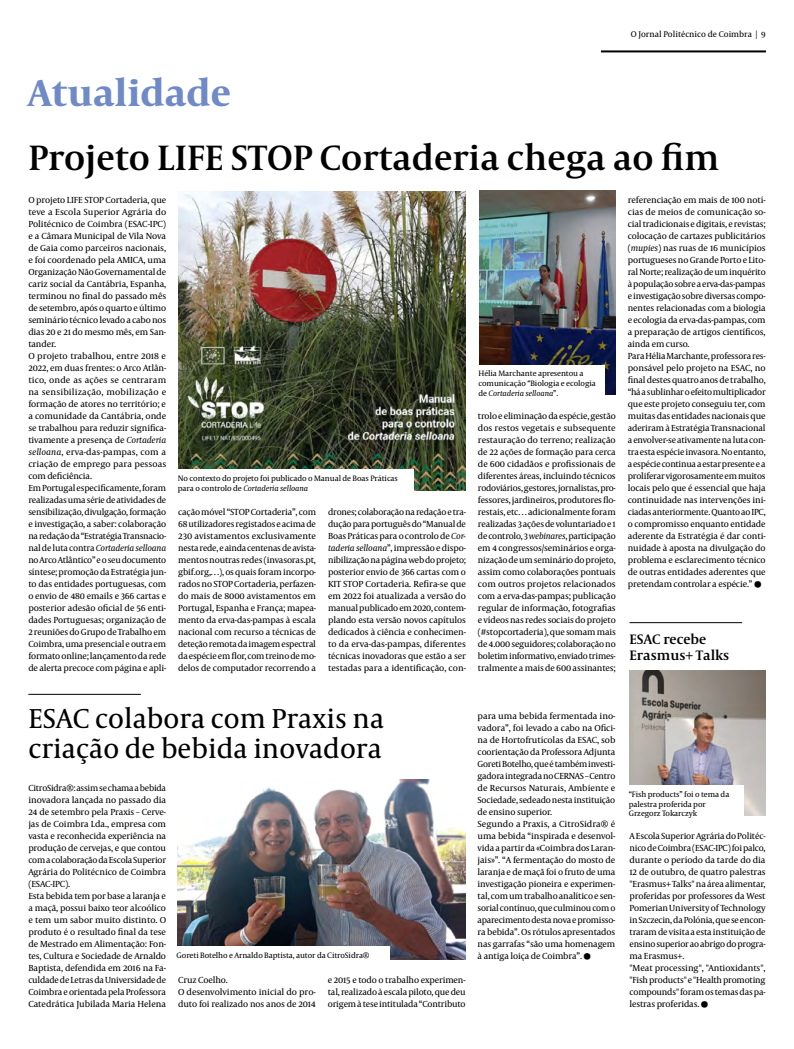
<style>
.page{position:relative;width:794px;height:1049px;background:#fff}
.page>*{position:absolute;margin:0;border:0;box-sizing:border-box;transform-origin:0 0}
.t1{font:48px "Capitolium News 2";color:#000}
.t2{font:700 38px "Capitolium News 2";color:#6f8ac6}
.t3{font:600 36px "Capitolium News 2";color:#000}
.t4{font:28px/30px "Capitolium News 2";color:#000}
.t5{font:600 14px/16px "Capitolium News 2";color:#000}
.t6{font:9px/12px "Capitolium News 2";letter-spacing:-.015em;color:#000}
.t7{font:8.5px "Capitolium News 2";color:#000}
.t8{font:8px/9.6px "Capitolium News 2";letter-spacing:-.01em;color:#000}
.s1{font-style:italic}
</style>
<div class="page">
<hr style="left:601px;top:50px;width:165px;height:2px;background:#000">
<hr style="left:28px;top:694px;width:113px;height:1px;background:#000">
<hr style="left:629px;top:622px;width:113px;height:1px;background:#000">
<img style="left:179px;top:192px;width:286px;height:299px">
<img style="left:479px;top:191px;width:136px;height:204px">
<img style="left:629px;top:671px;width:136px;height:144px">
<img style="left:178px;top:779px;width:287px;height:180px">
<div style="left:178px;top:469px;width:235px;height:28px;background:#fff"></div>
<div style="left:478px;top:365px;width:126px;height:38px;background:#fff"></div>
<div style="left:177px;top:946px;width:213px;height:19px;background:#fff"></div>
<div style="left:629px;top:785px;width:114px;height:32px;background:#fff"></div>
<p class="t7" style="left:631px;top:29px;width:136px">O Jornal Politécnico de Coimbra | 9</p>
<h2 class="t2" style="left:28px;top:66px;width:204px">Atualidade</h2>
<h3 class="t3" style="left:28px;top:133px;width:692px">Projeto LIFE STOP Cortaderia chega ao fim</h3>
<p class="t6" style="left:28px;top:193px;width:139px">O projeto LIFE STOP Cortaderia, que teve a Escola Superior Agrária do Politécnico de Coimbra (ESAC-IPC) e a Câmara Municipal de Vila Nova de Gaia como parceiros nacionais, e foi coordenado pela AMICA, uma Organização Não Governamental de cariz social da Cantábria, Espanha, terminou no final do passado mês de setembro, após o quarto e último seminário técnico levado a cabo nos dias 20 e 21 do mesmo mês, em San&shy;tander.<br>O projeto trabalhou, entre 2018 e 2022, em duas frentes: o Arco Atlân&shy;tico, onde as ações se centraram na sensibilização, mobilização e formação de atores no território; e a comunidade da Cantábria, onde se trabalhou para reduzir significa&shy;tivamente a presença de <span class="s1">Cortaderia selloana</span>, erva-das-pampas, com a criação de emprego para pessoas com deficiência.<br>Em Portugal especificamente, foram realizadas uma série de atividades de sensibilização, divulgação, formação e investigação, a saber: colaboração na redação da “Estratégia Transnacio&shy;nal de luta contra <span class="s1">Cortaderia selloana </span>no Arco Atlântico” e o seu documento síntese; promoção da Estratégia jun&shy;to das entidades portuguesas, com o envio de 480 emails e 366 cartas e posterior adesão oficial de 56 enti&shy;dades Portuguesas; organização de 2 reuniões do Grupo de Trabalho em Coimbra, uma presencial e outra em formato online; lançamento da rede de alerta precoce com página e apli-</p>
<p class="t6" style="left:628px;top:193px;width:139px">referenciação em mais de 100 notí&shy;cias de meios de comunicação so&shy;cial tradicionais e digitais, e revistas; colocação de cartazes publicitários (<span class="s1">mupies</span>) nas ruas de 16 municípios portugueses no Grande Porto e Lito&shy;ral Norte; realização de um inquérito à população sobre a erva-das-pampas e investigação sobre diversas compo&shy;nentes relacionadas com a biologia e ecologia da erva-das-pampas, com a preparação de artigos científicos, ainda em curso.<br>Para Hélia Marchante, professora res&shy;ponsável pelo projeto na ESAC, no final destes quatro anos de trabalho, “há a sublinhar o efeito multiplicador que este projeto conseguiu ter, com muitas das entidades nacionais que aderiram à Estratégia Transnacional a envolver-se ativamente na luta con&shy;tra esta espécie invasora. No entanto, a espécie continua a estar presente e a proliferar vigorosamente em muitos locais pelo que é essencial que haja continuidade nas intervenções ini&shy;ciadas anteriormente. Quanto ao IPC, o compromisso enquanto entidade aderente da Estratégia é dar conti&shy;nuidade à aposta na divulgação do problema e esclarecimento técnico de outras entidades aderentes que pretendam controlar a espécie.”</p>
<p class="t8" style="left:478px;top:368px;width:119px">Hélia Marchante apresentou a comunicação “Biologia e ecologia de <span class="s1">Cortaderia selloana</span>”.</p>
<p class="t6" style="left:478px;top:409px;width:139px;text-align:justify">trolo e eliminação da espécie, gestão dos restos vegetais e subsequente restauração do terreno; realização de 22 ações de formação para cerca de 600 cidadãos e profissionais de diferentes áreas, incluindo técnicos rodoviários, gestores, jornalistas, pro&shy;fessores, jardineiros, produtores flo&shy;restais, etc… adicionalmente foram realizadas 3 ações de voluntariado e 1 de controlo, 3 <span class="s1">webinares</span>, participação em 4 congressos/seminários e orga&shy;nização de um seminário do projeto, assim como colaborações pontuais com outros projetos relacionados com a erva-das-pampas; publicação regular de informação, fotografias e vídeos nas redes sociais do projeto (#stopcortaderia), que somam mais de 4.000 seguidores; colaboração no boletim informativo, enviado trimes&shy;tralmente a mais de 600 assinantes;</p>
<p class="t8" style="left:178px;top:473px;width:221px">No contexto do projeto foi publicado o Manual de Boas Práticas para o controlo de <span class="s1">Cortaderia selloana</span></p>
<p class="t6" style="left:178px;top:505px;width:139px;text-align:justify">cação móvel “STOP Cortaderia”, com 68 utilizadores registados e acima de 230 avistamentos exclusivamente nesta rede, e ainda centenas de avista&shy;mentos noutras redes (invasoras.pt, gbif.org,…), os quais foram incorpo&shy;rados no STOP Cortaderia, perfazen&shy;do mais de 8000 avistamentos em Portugal, Espanha e França; mapea&shy;mento da erva-das-pampas à escala nacional com recurso a técnicas de deteção remota da imagem espectral da espécie em flor, com treino de mo&shy;delos de computador recorrendo a</p>
<p class="t6" style="left:328px;top:505px;width:139px;text-align:justify">drones; colaboração na redação e tra&shy;dução para português do “Manual de Boas Práticas para o controlo de <span class="s1">Cor&shy;taderia selloana</span>”, impressão e dispo&shy;nibilização na página web do projeto; posterior envio de 366 cartas com o KIT STOP Cortaderia. Refira-se que em 2022 foi atualizada a versão do manual publicado em 2020, contem&shy;plando esta versão novos capítulos dedicados à ciência e conhecimen&shy;to da erva-das-pampas, diferentes técnicas inovadoras que estão a ser testadas para a identificação, con-</p>
<h1 class="t1" style="left:752px;top:537px;width:12px">.</h1>
<h3 class="t5" style="left:629px;top:630px;width:101px">ESAC recebe<br>Erasmus+ Talks</h3>
<h3 class="t4" style="left:28px;top:702px;width:357px">ESAC colabora com Praxis na criação de bebida inovadora</h3>
<p class="t6" style="left:28px;top:781px;width:139px">CitroSidra®: assim se chama a bebida inovadora lançada no passado dia 24 de setembro pela Praxis – Cerve&shy;jas de Coimbra Lda., empresa com vasta e reconhecida experiência na produção de cervejas, e que contou com a colaboração da Escola Superior Agrária do Politécnico de Coimbra (ESAC-IPC).<br>Esta bebida tem por base a laranja e a maçã, possui baixo teor alcoólico e tem um sabor muito distinto. O produto é o resultado final da tese de Mestrado em Alimentação: Fon&shy;tes, Cultura e Sociedade de Arnaldo Baptista, defendida em 2016 na Fa&shy;culdade de Letras da Universidade de Coimbra e orientada pela Professora Catedrática Jubilada Maria Helena</p>
<p class="t8" style="left:177px;top:950px;width:194px">Goreti Botelho e Arnaldo Baptista, autor da CitroSidra®</p>
<p class="t6" style="left:178px;top:973px;width:139px">Cruz Coelho.<br>O desenvolvimento inicial do pro&shy;duto foi realizado nos anos de 2014</p>
<p class="t6" style="left:328px;top:973px;width:139px;text-align:justify">e 2015 e todo o trabalho experimen&shy;tal, realizado à escala piloto, que deu origem à tese intitulada “Contributo</p>
<p class="t6" style="left:477px;top:709px;width:139px">para uma bebida fermentada ino&shy;vadora”, foi levado a cabo na Ofici&shy;na de Hortofrutícolas da ESAC, sob coorientação da Professora Adjunta Goreti Botelho, que é também investi&shy;gadora integrada no CERNAS – Centro de Recursos Naturais, Ambiente e Sociedade, sedeado nesta instituição de ensino superior.<br>Segundo a Praxis, a CitroSidra® é uma bebida “inspirada e desenvol&shy;vida a partir da «Coimbra dos Laran&shy;jais»”. “A fermentação do mosto de laranja e de maçã foi o fruto de uma investigação pioneira e experimen&shy;tal, com um trabalho analítico e sen&shy;sorial contínuo, que culminou com o aparecimento desta nova e promisso&shy;ra bebida”. Os rótulos apresentados nas garrafas “são uma homenagem à antiga loiça de Coimbra”.</p>
<p class="t8" style="left:629px;top:789px;width:102px">“Fish products” foi o tema da palestra proferida por<br>Grzegorz Tokarczyk</p>
<p class="t6" style="left:629px;top:829px;width:138px">A Escola Superior Agrária do Politéc&shy;nico de Coimbra (ESAC-IPC) foi palco, durante o período da tarde do dia 12 de outubro, de quatro palestras "Erasmus+ Talks" na área alimentar, proferidas por professores da West Pomerian University of Technology in Szczecin, da Polónia, que se encon&shy;traram de visita a esta instituição de ensino superior ao abrigo do progra&shy;ma Erasmus+.<br>"Meat processing", "Antioxidants", "Fish products" e "Health promoting compounds" foram os temas das pa&shy;lestras proferidas.</p>
</div>
